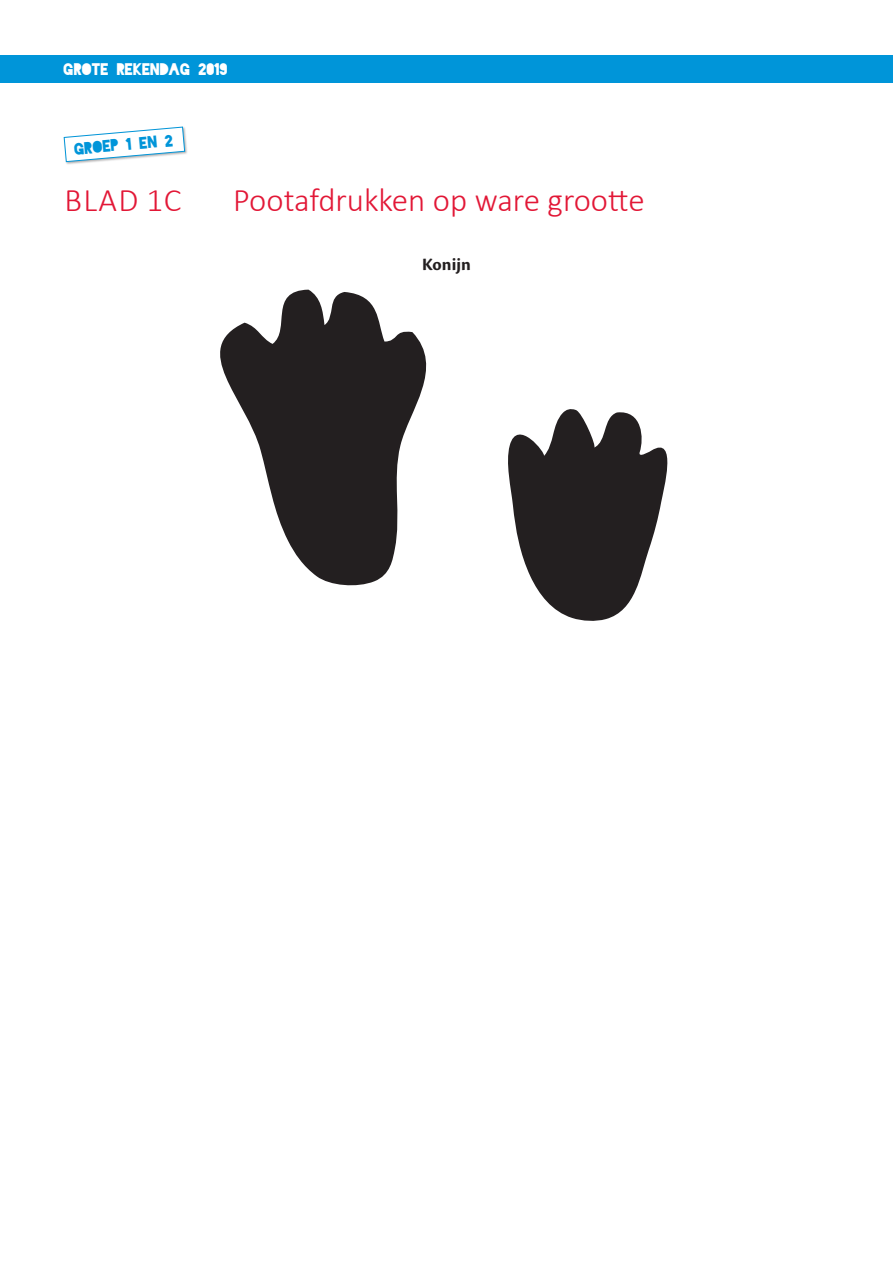
<style>
.page{position:relative;width:893px;height:1263px;background:#fff}
.page>*{position:absolute;margin:0;border:0;box-sizing:border-box;transform-origin:0 0}
.Plat{font:300 33px "Calibri";color:#e21736}
.Plat-2{font:700 18px "Cronos Pro";letter-spacing:.005em;color:#231f20}
.Plat-3{font:15.75px "Blackout Midnight";color:#fff}
.Plat-4{font:15.75px "Blackout Midnight";color:#0095d9}
</style>
<div class="page">
<div style="left:0;top:55px;width:893px;height:27px;background:#0095d9"></div>
<div style="left:63px;top:126px;width:125px;height:39px;background:#231f20;opacity:.35"></div>
<svg style="left:63px;top:126px;width:122px;height:36px"></svg>
<svg style="left:508px;top:409px;width:160px;height:212px"></svg>
<svg style="left:220px;top:290px;width:207px;height:296px;fill:#231f20"></svg>
<p class="Plat-3" style="left:64px;top:62px;width:166px">GROTE REKENDAG 2019</p>
<p class="Plat-4" style="left:74px;top:142px;width:101px;rotate:-5deg">GROEP 1 EN 2</p>
<p class="Plat" style="left:64px;top:180px;width:119px">BLAD 1C</p>
<p class="Plat" style="left:233px;top:180px;width:413px">Pootafdrukken op ware grootte</p>
<p class="Plat-2" style="left:422px;top:254px;width:50px">Konijn</p>
</div>
